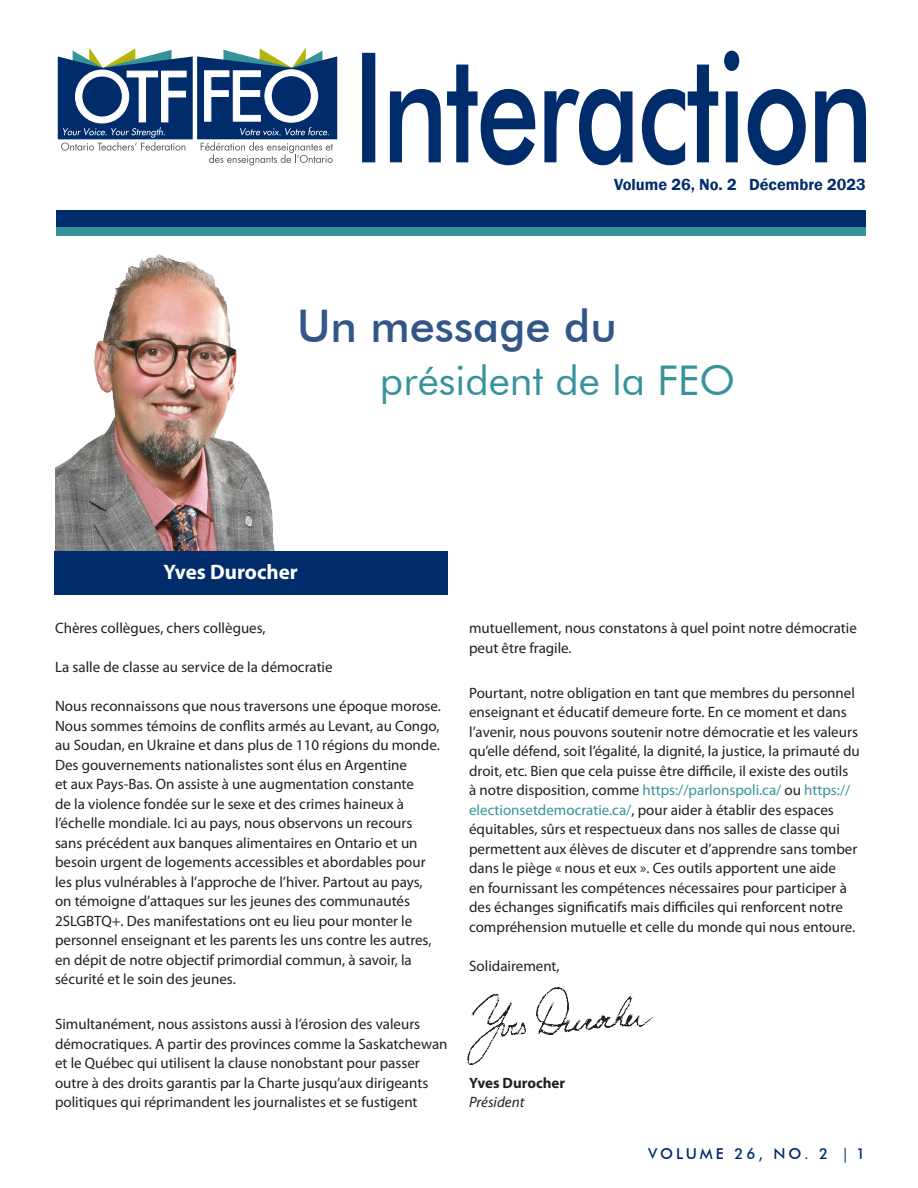
<style>
.page{position:relative;width:918px;height:1188px;background:#fff}
.page>*{position:absolute;margin:0;border:0;box-sizing:border-box;transform-origin:0 0}
.t1{font:500 45px "Futura BT";color:#002c6b}
.cover_head1-blue{font:40.95px "Futura BT";color:#37939b}
.t2{font:700 21px "Myriad Pro";color:#fff}
.t3{font:600 16.5px "Franklin Gothic";color:#002c6b}
.t4{font:15px/19.5px "Myriad Pro";color:#231f20}
.Folio_Right{font:500 15px "Futura BT";letter-spacing:.2em;color:#002c6b}
.t5{font:700 15px "Myriad Pro";color:#231f20}
.t6{font:italic 15px "Myriad Pro";color:#231f20}
.s1{color:#37939b}
.s2{font-family:"Myriad Pro";font-weight:400}
</style>
<div class="page">
<div style="left:56px;top:211px;width:810px;height:16px;background:#002c6b"></div>
<div style="left:56px;top:227px;width:810px;height:9px;background:#37939b"></div>
<svg style="left:362px;top:51px;width:504px;height:114px"></svg>
<svg style="left:58px;top:48px;width:279px;height:118px"></svg>
<img style="left:55px;top:254px;width:228px;height:298px">
<div style="left:54px;top:552px;width:393px;height:43px;background:#002c6b"></div>
<img style="left:468px;top:987px;width:185px;height:78px">
<p class="t3" style="left:614px;top:174px;width:253px">Volume 26, No. 2 Décembre 2023</p>
<h1 class="t1" style="left:297px;top:299px;width:321px">Un message du</h1>
<p class="t2" style="left:163px;top:558px;width:136px">Yves Durocher</p>
<p class="cover_head1-blue" style="left:380px;top:355px;width:357px">président de la FEO</p>
<p class="t4" style="left:55px;top:618px;width:212px">Chères collègues, chers collègues,</p>
<p class="t4" style="left:55px;top:657px;width:279px">La salle de classe au service de la démocratie</p>
<p class="t4" style="left:55px;top:696px;width:388px">Nous reconnaissons que nous traversons une époque morose.<br>Nous sommes témoins de conflits armés au Levant, au Congo, au Soudan, en Ukraine et dans plus de 110 régions du monde.<br>Des gouvernements nationalistes sont élus en Argentine<br>et aux Pays-Bas. On assiste à une augmentation constante<br>de la violence fondée sur le sexe et des crimes haineux à l’échelle mondiale. Ici au pays, nous observons un recours sans précédent aux banques alimentaires en Ontario et un besoin urgent de logements accessibles et abordables pour les plus vulnérables à l’approche de l’hiver. Partout au pays, on témoigne d’attaques sur les jeunes des communautés 2SLGBTQ+. Des manifestations ont eu lieu pour monter le personnel enseignant et les parents les uns contre les autres, en dépit de notre objectif primordial commun, à savoir, la sécurité et le soin des jeunes.</p>
<p class="t4" style="left:55px;top:1014px;width:394px">Simultanément, nous assistons aussi à l’érosion des valeurs démocratiques. A partir des provinces comme la Saskatchewan et le Québec qui utilisent la clause nonobstant pour passer outre à des droits garantis par la Charte jusqu’aux dirigeants politiques qui réprimandent les journalistes et se fustigent</p>
<p class="t4" style="left:469px;top:618px;width:389px">mutuellement, nous constatons à quel point notre démocratie peut être fragile.</p>
<p class="t4" style="left:469px;top:683px;width:392px">Pourtant, notre obligation en tant que membres du personnel enseignant et éducatif demeure forte. En ce moment et dans l’avenir, nous pouvons soutenir notre démocratie et les valeurs qu’elle défend, soit l’égalité, la dignité, la justice, la primauté du droit, etc. Bien que cela puisse être difficile, il existe des outils<br>à notre disposition, comme <span class="s1">https://parlonspoli.ca/</span> ou <span class="s1">https:// electionsetdemocratie.ca/</span>, pour aider à établir des espaces équitables, sûrs et respectueux dans nos salles de classe qui permettent aux élèves de discuter et d’apprendre sans tomber dans le piège « nous et eux ». Ces outils apportent une aide<br>en fournissant les compétences nécessaires pour participer à des échanges significatifs mais difficiles qui renforcent notre compréhension mutuelle et celle du monde qui nous entoure.</p>
<p class="t4" style="left:469px;top:956px;width:92px">Solidairement,</p>
<p class="t5" style="left:469px;top:1073px;width:98px">Yves Durocher</p>
<p class="t6" style="left:469px;top:1093px;width:57px">Président</p>
<p class="Folio_Right" style="left:648px;top:1144px;width:219px">VOLUME 26, NO. 2 <span class="s2">|</span> 1</p>
</div>
